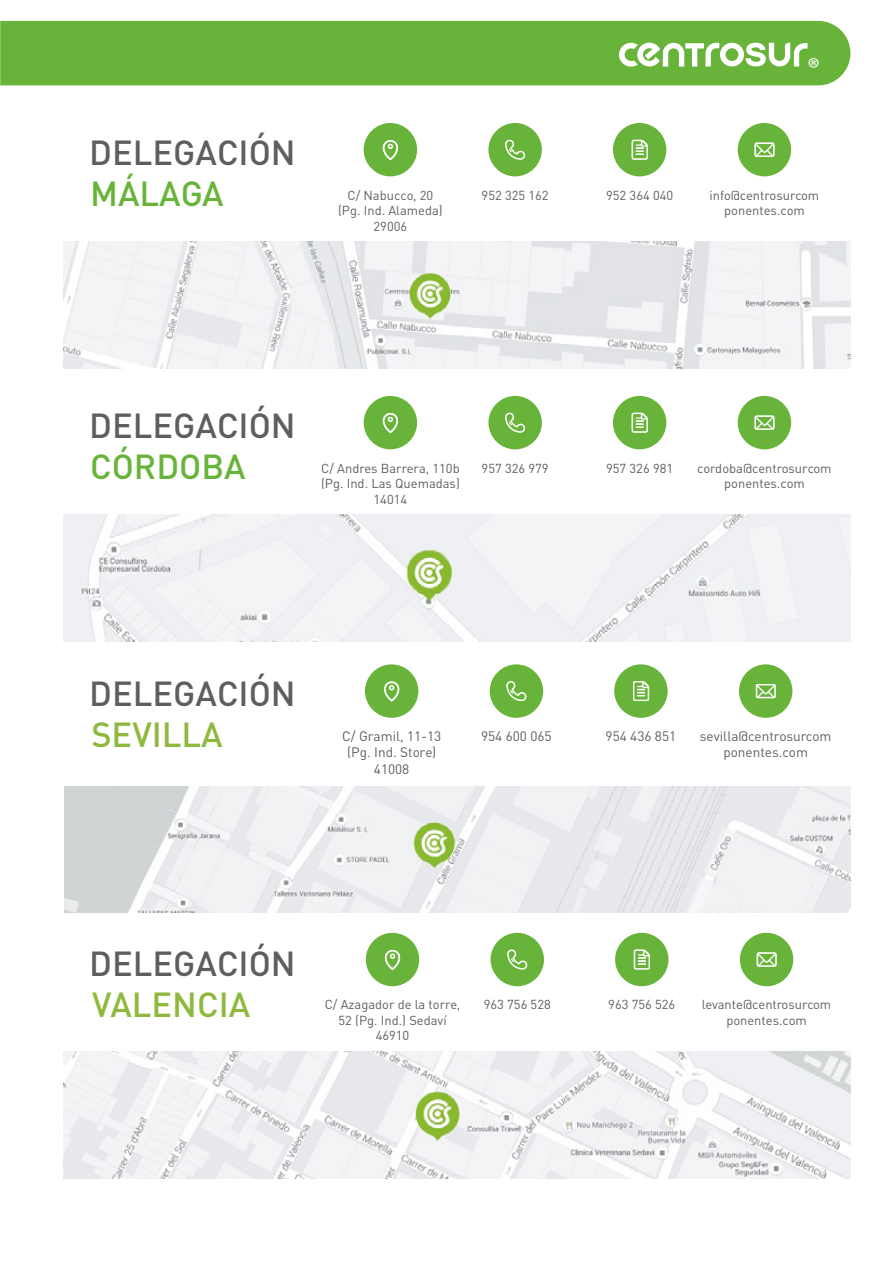
<style>
.page{position:relative;width:893px;height:1263px;background:#fff}
.page>*{position:absolute;margin:0;border:0;box-sizing:border-box;transform-origin:0 0}
.t1{font:500 34.35px "DIN Pro";color:#5f5e5e}
.t2{font:500 34.35px "DIN Pro";color:#8db93d}
.t3{font:500 34.35px "DIN Pro";color:#68b43a}
.t4{font:29.25px "Myriad Pro";color:#fff}
.t5{font:13.65px/16.4px "DIN Pro";color:#5f5e5e;text-align:center}
.t6{font:12.9px/15.5px "DIN Pro";color:#5f5e5e;text-align:center}
</style>
<div class="page">
<div style="left:0;top:21px;width:850px;height:64px;background:#68b43a"></div>
<svg style="left:738px;top:123px;width:53px;height:53px"></svg>
<svg style="left:488px;top:123px;width:54px;height:53px"></svg>
<svg style="left:613px;top:123px;width:53px;height:53px"></svg>
<svg style="left:364px;top:123px;width:53px;height:53px"></svg>
<img style="left:64px;top:242px;width:786px;height:126px">
<svg style="left:738px;top:396px;width:53px;height:53px"></svg>
<svg style="left:488px;top:396px;width:54px;height:53px"></svg>
<svg style="left:613px;top:396px;width:53px;height:53px"></svg>
<svg style="left:364px;top:396px;width:53px;height:53px"></svg>
<svg style="left:739px;top:664px;width:54px;height:54px"></svg>
<svg style="left:490px;top:664px;width:53px;height:54px"></svg>
<svg style="left:614px;top:664px;width:54px;height:54px"></svg>
<svg style="left:365px;top:664px;width:53px;height:54px"></svg>
<img style="left:64px;top:1051px;width:786px;height:127px">
<svg style="left:740px;top:933px;width:53px;height:53px"></svg>
<svg style="left:490px;top:933px;width:54px;height:53px"></svg>
<svg style="left:615px;top:933px;width:53px;height:53px"></svg>
<svg style="left:366px;top:933px;width:53px;height:53px"></svg>
<img style="left:64px;top:786px;width:786px;height:127px">
<svg style="left:619px;top:43px;width:188px;height:24px"></svg>
<img style="left:64px;top:515px;width:786px;height:126px">
<h1 class="t1" style="left:89px;top:130px;width:208px">DELEGACIÓN</h1>
<h1 class="t3" style="left:90px;top:170px;width:135px">MÁLAGA</h1>
<h2 class="t4" style="left:807px;top:50px;width:14px">®</h2>
<p class="t6" style="left:338px;top:187px;width:106px">C/ Nabucco, 20 (Pg. Ind. Alameda)<br>29006</p>
<p class="t6" style="left:482px;top:187px;width:69px">952 325 162</p>
<p class="t6" style="left:710px;top:187px;width:111px">info@centrosurcom ponentes.com</p>
<p class="t6" style="left:606px;top:187px;width:69px">952 364 040</p>
<h1 class="t1" style="left:89px;top:402px;width:208px">DELEGACIÓN</h1>
<h1 class="t3" style="left:90px;top:443px;width:157px">CÓRDOBA</h1>
<p class="t6" style="left:321px;top:460px;width:140px">C/ Andres Barrera, 110b (Pg. Ind. Las Quemadas)<br>14014</p>
<p class="t6" style="left:482px;top:460px;width:69px">957 326 979</p>
<p class="t6" style="left:697px;top:460px;width:136px">cordoba@centrosurcom ponentes.com</p>
<p class="t6" style="left:606px;top:460px;width:69px">957 326 981</p>
<h1 class="t1" style="left:89px;top:670px;width:208px">DELEGACIÓN</h1>
<h1 class="t2" style="left:91px;top:712px;width:133px">SEVILLA</h1>
<p class="t5" style="left:342px;top:727px;width:101px">C/ Gramil, 11-13 (Pg. Ind. Store)<br>41008</p>
<p class="t5" style="left:481px;top:727px;width:72px">954 600 065</p>
<p class="t5" style="left:700px;top:727px;width:133px">sevilla@centrosurcom ponentes.com</p>
<p class="t5" style="left:606px;top:727px;width:72px">954 436 851</p>
<h1 class="t1" style="left:89px;top:940px;width:208px">DELEGACIÓN</h1>
<h1 class="t2" style="left:92px;top:981px;width:160px">VALENCIA</h1>
<p class="t6" style="left:325px;top:996px;width:137px">C/ Azagador de la torre,<br>52 (Pg. Ind.) Sedaví<br>46910</p>
<p class="t6" style="left:484px;top:996px;width:69px">963 756 528</p>
<p class="t6" style="left:702px;top:996px;width:131px">levante@centrosurcom ponentes.com</p>
<p class="t6" style="left:608px;top:996px;width:69px">963 756 526</p>
</div>
